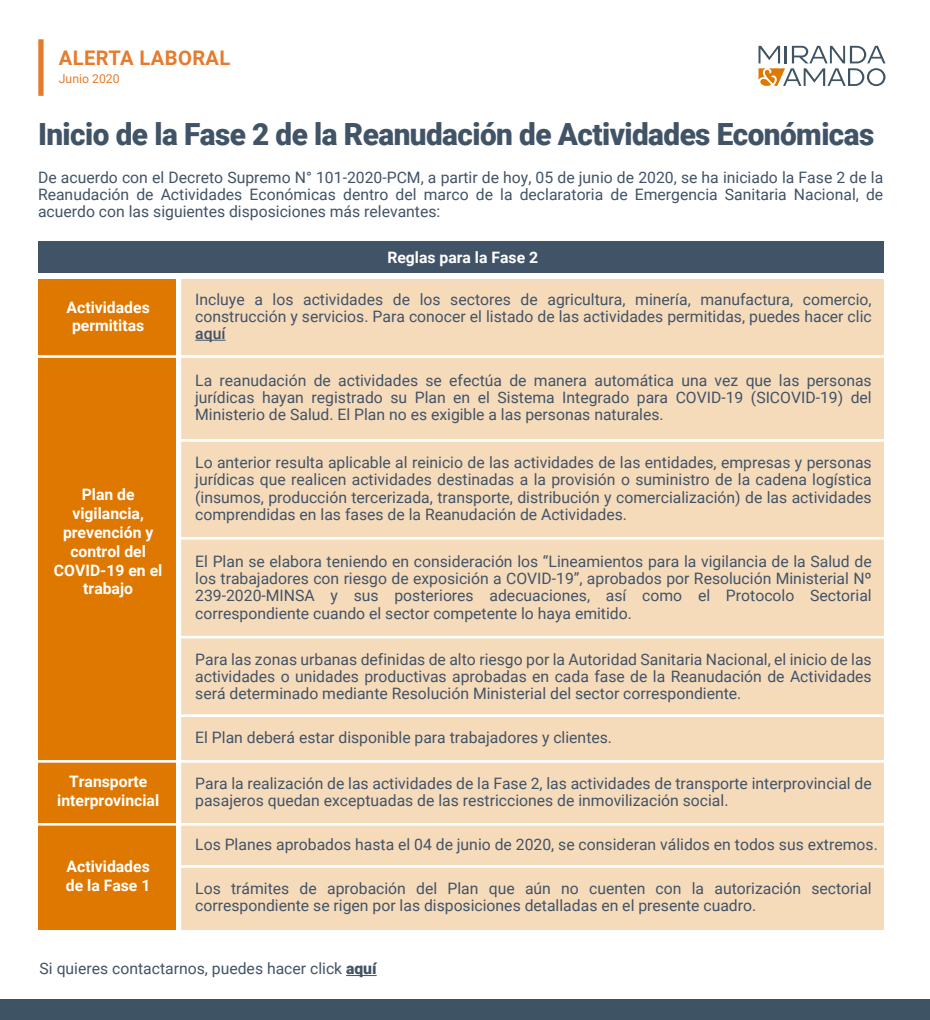
<style>
.page{position:relative;width:930px;height:1020px;background:#fff}
.page>*{position:absolute;margin:0;border:0;box-sizing:border-box;transform-origin:0 0}
.t1{font:900 30.54px "Roboto";letter-spacing:-.02em;color:#415366}
.t2{font:700 20.12px "Roboto";letter-spacing:.02em;color:#e67b2d}
.t3{font:15.75px/17.2px "Roboto";color:#415366;text-align:justify}
.t4{font:700 15.75px/18.9px "Roboto";color:#fff;text-align:center}
.t5{font:500 15.75px "Roboto";color:#415366}
.t6{font:12.25px "Roboto";color:#e67b2d}
.s1{font-weight:900}
</style>
<div class="page">
<div style="left:38px;top:39px;width:6px;height:57px;background:#e67b2d"></div>
<svg style="left:758px;top:46px;width:127px;height:40px"></svg>
<hr style="left:346px;top:974px;width:31px;height:1px;background:#415366">
<div style="left:0;top:998px;width:930px;height:21px;background:#3e5364"></div>
<div style="left:38px;top:241px;width:845px;height:32px;background:#415366"></div>
<div style="left:180px;top:279px;width:703px;height:650px;background:#f6dbbb"></div>
<div style="left:38px;top:279px;width:138px;height:650px;background:#de7800"></div>
<hr style="left:195px;top:340px;width:31px;height:1px;background:#415366">
<hr style="left:29px;top:355px;width:856px;height:3px;background:#fff">
<hr style="left:29px;top:822px;width:856px;height:3px;background:#fff">
<hr style="left:29px;top:760px;width:856px;height:2px;background:#fff">
<hr style="left:180px;top:439px;width:705px;height:2px;background:#fff">
<hr style="left:180px;top:537px;width:705px;height:2px;background:#fff">
<hr style="left:180px;top:635px;width:705px;height:3px;background:#fff">
<hr style="left:180px;top:865px;width:706px;height:2px;background:#fff">
<hr style="left:180px;top:714px;width:705px;height:2px;background:#fff">
<hr style="left:179px;top:279px;width:2px;height:666px;background:#fff">
<p class="t2" style="left:59px;top:44px;width:173px">ALERTA LABORAL</p>
<p class="t6" style="left:59px;top:70px;width:62px">Junio 2020</p>
<h1 class="t1" style="left:38px;top:113px;width:838px">Inicio de la Fase 2 de la Reanudación de Actividades Económicas</h1>
<p class="t3" style="left:38px;top:168px;width:847px">De acuerdo con el Decreto Supremo N° 101-2020-PCM, a partir de hoy, 05 de junio de 2020, se ha iniciado la Fase 2 de la Reanudación de Actividades Económicas dentro del marco de la declaratoria de Emergencia Sanitaria Nacional, de acuerdo con las siguientes disposiciones más relevantes:</p>
<p class="t4" style="left:387px;top:247px;width:152px">Reglas para la Fase 2</p>
<p class="t4" style="left:67px;top:297px;width:85px">Actividades permititas</p>
<p class="t3" style="left:195px;top:290px;width:678px">Incluye a los actividades de los sectores de agricultura, minería, manufactura, comercio, construcción y servicios. Para conocer el listado de las actividades permitidas, puedes hacer clic</p>
<p class="t5" style="left:195px;top:322px;width:32px">aquí</p>
<p class="t4" style="left:54px;top:484px;width:110px">Plan de vigilancia, prevención y control del<br>COVID-19 en el trabajo</p>
<p class="t3" style="left:195px;top:371px;width:678px">La reanudación de actividades se efectúa de manera automática una vez que las personas jurídicas hayan registrado su Plan en el Sistema Integrado para COVID-19 (SICOVID-19) del Ministerio de Salud. El Plan no es exigible a las personas naturales.</p>
<p class="t3" style="left:195px;top:453px;width:678px">Lo anterior resulta aplicable al reinicio de las actividades de las entidades, empresas y personas jurídicas que realicen actividades destinadas a la provisión o suministro de la cadena logística (insumos, producción tercerizada, transporte, distribución y comercialización) de las actividades comprendidas en las fases de la Reanudación de Actividades.</p>
<p class="t3" style="left:195px;top:552px;width:678px">El Plan se elabora teniendo en consideración los “Lineamientos para la vigilancia de la Salud de los trabajadores con riesgo de exposición a COVID-19”, aprobados por Resolución Ministerial Nº 239-2020-MINSA y sus posteriores adecuaciones, así como el Protocolo Sectorial correspondiente cuando el sector competente lo haya emitido.</p>
<p class="t3" style="left:195px;top:650px;width:678px">Para las zonas urbanas definidas de alto riesgo por la Autoridad Sanitaria Nacional, el inicio de las actividades o unidades productivas aprobadas en cada fase de la Reanudación de Actividades será determinado mediante Resolución Ministerial del sector correspondiente.</p>
<p class="t3" style="left:195px;top:728px;width:418px">El Plan deberá estar disponible para trabajadores y clientes.</p>
<p class="t4" style="left:57px;top:771px;width:104px">Transporte interprovincial</p>
<p class="t3" style="left:195px;top:774px;width:678px">Para la realización de las actividades de la Fase 2, las actividades de transporte interprovincial de pasajeros quedan exceptuadas de las restricciones de inmovilización social.</p>
<p class="t4" style="left:66px;top:856px;width:86px;text-align:left">Actividades de la Fase 1</p>
<p class="t3" style="left:195px;top:835px;width:684px">Los Planes aprobados hasta el 04 de junio de 2020, se consideran válidos en todos sus extremos.</p>
<p class="t3" style="left:195px;top:878px;width:678px">Los trámites de aprobación del Plan que aún no cuenten con la autorización sectorial correspondiente se rigen por las disposiciones detalladas en el presente cuadro.</p>
<p class="t3" style="left:40px;top:959px;width:339px">Si quieres contactarnos, puedes hacer click <span class="s1">aquí</span></p>
</div>
